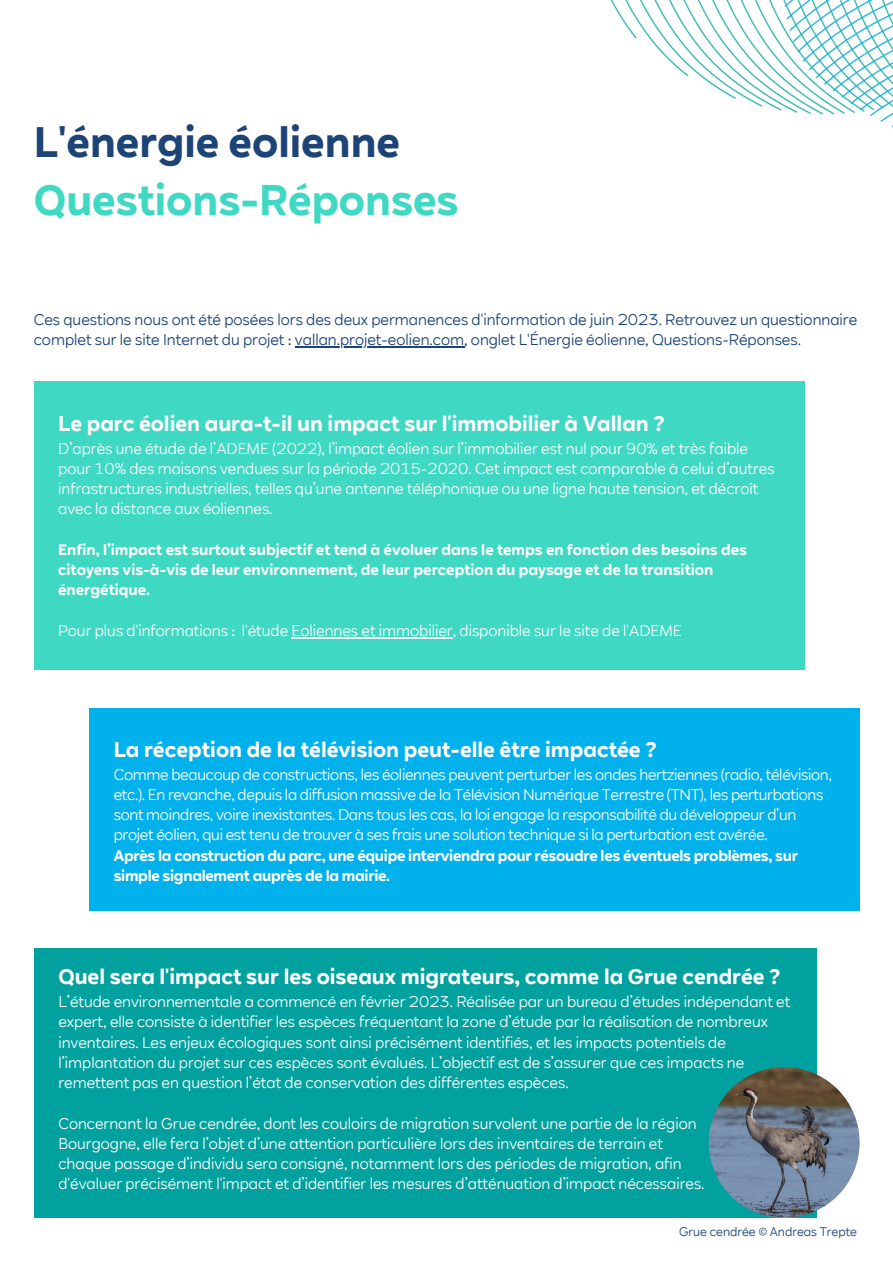
<style>
.page{position:relative;width:893px;height:1264px;background:#fff}
.page>*{position:absolute;margin:0;border:0;box-sizing:border-box;transform-origin:0 0}
.t1{font:700 42px/58.5px "RWE Sans";color:#3ed8c3}
.t2{font:700 21px "RWE Sans";color:#fff}
.t3{font:15px/20.2px "RWE Sans";color:#fff}
.t4{font:15px/20.2px "RWE Sans";letter-spacing:-.02em;color:#fff}
.t5{font:15px/20.2px "RWE Sans";color:#1d4477}
.t6{font:700 15px/20.2px "RWE Sans";color:#fff}
.t7{font:12px "RWE Sans";color:#1d4477}
.s1{color:#1d4477}
.s2{font-weight:700}
</style>
<div class="page">
<img style="left:610px;top:0;width:282px;height:127px">
<div style="left:34px;top:948px;width:782px;height:269px;background:#00a19f"></div>
<div style="left:34px;top:382px;width:770px;height:288px;background:#3ed8c3"></div>
<hr style="left:291px;top:637px;width:161px;height:1px;background:#fff">
<div style="left:89px;top:707px;width:770px;height:203px;background:#00b1eb"></div>
<img style="left:708px;top:1067px;width:151px;height:150px">
<hr style="left:295px;top:346px;width:169px;height:1px;background:#1d4477">
<h3 class="t1" style="left:34px;top:112px;width:426px"><span class="s1">L'énergie éolienne<br></span>Questions-Réponses</h3>
<p class="t5" style="left:34px;top:309px;width:824px">Ces questions nous ont été posées lors des deux permanences d'information de juin 2023. Retrouvez un questionnaire complet sur le site Internet du projet : vallan.projet-eolien.com, onglet L'Énergie éolienne, Questions-Réponses.</p>
<h3 class="t2" style="left:58px;top:411px;width:608px">Le parc éolien aura-t-il un impact sur l'immobilier à Vallan ?</h3>
<h3 class="t3" style="left:58px;top:438px;width:717px">D’après une étude de l’ADEME (2022), l’impact éolien sur l’immobilier est nul pour 90% et très faible pour 10% des maisons vendues sur la période 2015-2020. Cet impact est comparable à celui d’autres infrastructures industrielles, telles qu’une antenne téléphonique ou une ligne haute tension, et décroît avec la distance aux éoliennes.</h3>
<h2 class="t6" style="left:58px;top:539px;width:690px">Enfin, l’impact est surtout subjectif et tend à évoluer dans le temps en fonction des besoins des citoyens vis-à-vis de leur environnement, de leur perception du paysage et de la transition énergétique.</h2>
<h3 class="t3" style="left:58px;top:620px;width:625px">Pour plus d'informations : l'étude Eoliennes et immobilier, disponible sur le site de l'ADEME</h3>
<h3 class="t2" style="left:114px;top:737px;width:544px">La réception de la télévision peut-elle être impactée ?</h3>
<h3 class="t4" style="left:114px;top:764px;width:719px">Comme beaucoup de constructions, les éoliennes peuvent perturber les ondes hertziennes (radio, télévision, etc.). En revanche, depuis la diffusion massive de la Télévision Numérique Terrestre (TNT), les perturbations sont moindres, voire inexistantes. Dans tous les cas, la loi engage la responsabilité du développeur d’un projet éolien, qui est tenu de trouver à ses frais une solution technique si la perturbation est avérée.<br><span class="s2">Après la construction du parc, une équipe interviendra pour résoudre les éventuels problèmes, sur simple signalement auprès de la mairie.</span></h3>
<h1 class="t2" style="left:58px;top:964px;width:723px">Quel sera l'impact sur les oiseaux migrateurs, comme la Grue cendrée ?</h1>
<h1 class="t3" style="left:58px;top:991px;width:733px">L’étude environnementale a commencé en février 2023. Réalisée par un bureau d’études indépendant et expert, elle consiste à identifier les espèces fréquentant la zone d’étude par la réalisation de nombreux inventaires. Les enjeux écologiques sont ainsi précisément identifiés, et les impacts potentiels de l’implantation du projet sur ces espèces sont évalués. L’objectif est de s’assurer que ces impacts ne remettent pas en question l’état de conservation des différentes espèces.</h1>
<h3 class="t3" style="left:58px;top:1113px;width:647px">Concernant la Grue cendrée, dont les couloirs de migration survolent une partie de la région Bourgogne, elle fera l’objet d’une attention particulière lors des inventaires de terrain et chaque passage d’individu sera consigné, notamment lors des périodes de migration, afin d'évaluer précisément l'impact et d’identifier les mesures d’atténuation d’impact nécessaires.</h3>
<p class="t7" style="left:679px;top:1224px;width:179px">Grue cendrée © Andreas Trepte</p>
</div>
